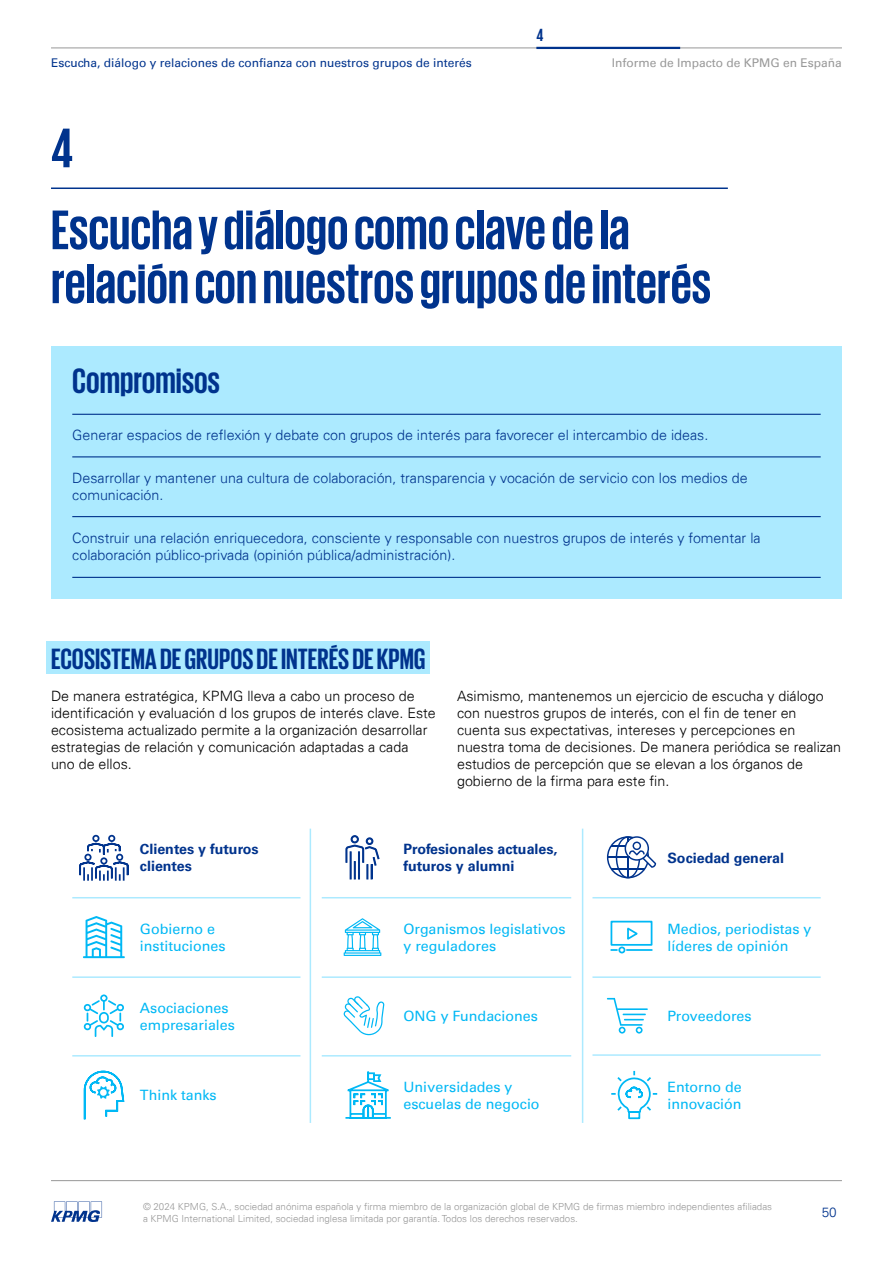
<style>
.page{position:relative;width:893px;height:1263px;background:#fff}
.page>*{position:absolute;margin:0;border:0;box-sizing:border-box;transform-origin:0 0}
.t1{font:700 57px/54px "KPMG";color:#00338d}
.t2{font:700 36px "KPMG";color:#00338d}
.t3{font:700 30px "KPMG";color:#00338d}
.t4{font:700 18px "KPMG";color:#00338d}
.t5{font:300 14.25px/17.1px "Univers 45";color:#000}
.t6{font:300 14.25px/17.1px "Univers 45";color:#00338d}
.t7{font:14.25px/17.1px "Univers 55 Roman";color:#00b8f5}
.t8{font:700 14.25px/17.1px "Univers 65";color:#00338d}
.t9{font:300 13.5px "Univers 45";color:#00338d}
.t10{font:12px "Univers 55 Roman";color:#00338d}
.t11{font:12px "Univers 55 Roman";color:#989898}
.t12{font:300 9.75px/11.7px "Univers 45";color:#989898}
</style>
<div class="page">
<hr style="left:51px;top:1180px;width:791px;height:1px;background:#989898">
<svg style="left:51px;top:1201px;width:51px;height:21px"></svg>
<div style="left:51px;top:346px;width:791px;height:253px;background:#aceaff"></div>
<hr style="left:51px;top:187px;width:677px;height:2px;background:#00338d">
<hr style="left:72px;top:414px;width:749px;height:1px;background:#00338d">
<hr style="left:72px;top:456px;width:749px;height:1px;background:#00338d">
<hr style="left:72px;top:516px;width:749px;height:1px;background:#00338d">
<hr style="left:72px;top:577px;width:749px;height:1px;background:#00338d">
<div style="left:47px;top:642px;width:383px;height:32px;background:#aceaff"></div>
<svg style="left:79px;top:834px;width:50px;height:46px"></svg>
<svg style="left:345px;top:835px;width:35px;height:44px"></svg>
<svg style="left:607px;top:836px;width:49px;height:42px"></svg>
<svg style="left:83px;top:916px;width:42px;height:42px"></svg>
<svg style="left:344px;top:918px;width:37px;height:38px"></svg>
<svg style="left:610px;top:920px;width:43px;height:34px"></svg>
<svg style="left:84px;top:994px;width:40px;height:43px"></svg>
<svg style="left:607px;top:998px;width:41px;height:35px"></svg>
<svg style="left:345px;top:1071px;width:46px;height:48px"></svg>
<svg style="left:83px;top:1070px;width:42px;height:50px"></svg>
<svg style="left:611px;top:1070px;width:47px;height:50px"></svg>
<hr style="left:310px;top:829px;width:1px;height:294px;background:#aceaff">
<hr style="left:72px;top:897px;width:228px;height:1px;background:#aceaff">
<hr style="left:72px;top:976px;width:228px;height:2px;background:#aceaff">
<hr style="left:72px;top:1055px;width:228px;height:1px;background:#aceaff">
<hr style="left:322px;top:897px;width:249px;height:1px;background:#aceaff">
<hr style="left:322px;top:976px;width:249px;height:2px;background:#aceaff">
<hr style="left:322px;top:1055px;width:249px;height:1px;background:#aceaff">
<hr style="left:592px;top:897px;width:229px;height:1px;background:#aceaff">
<hr style="left:592px;top:976px;width:229px;height:2px;background:#aceaff">
<hr style="left:592px;top:1054px;width:229px;height:2px;background:#aceaff">
<hr style="left:582px;top:829px;width:1px;height:294px;background:#aceaff">
<svg style="left:344px;top:996px;width:41px;height:39px"></svg>
<hr style="left:51px;top:48px;width:791px;height:1px;background:#989898">
<hr style="left:536px;top:47px;width:144px;height:2px;background:#00338d">
<p class="t10" style="left:51px;top:56px;width:422px">Escucha, diálogo y relaciones de confianza con nuestros grupos de interés</p>
<h1 class="t1" style="left:51px;top:119px;width:24px">4</h1>
<p class="t4" style="left:536px;top:26px;width:9px">4</p>
<p class="t11" style="left:612px;top:56px;width:232px">Informe de Impacto de KPMG en España</p>
<h1 class="t1" style="left:51px;top:201px;width:662px">Escucha y diálogo como clave de la relación con nuestros grupos de interés</h1>
<h2 class="t2" style="left:72px;top:363px;width:149px">Compromisos</h2>
<p class="t6" style="left:72px;top:427px;width:638px">Generar espacios de reflexión y debate con grupos de interés para favorecer el intercambio de ideas.</p>
<p class="t6" style="left:72px;top:469px;width:677px">Desarrollar y mantener una cultura de colaboración, transparencia y vocación de servicio con los medios de comunicación.</p>
<p class="t6" style="left:72px;top:529px;width:690px">Construir una relación enriquecedora, consciente y responsable con nuestros grupos de interés y fomentar la colaboración público-privada (opinión pública/administración).</p>
<h3 class="t3" style="left:51px;top:644px;width:376px">ECOSISTEMA DE GRUPOS DE INTERÉS DE KPMG</h3>
<p class="t5" style="left:51px;top:687px;width:386px">De manera estratégica, KPMG lleva a cabo un proceso de identificación y evaluación d los grupos de interés clave. Este ecosistema actualizado permite a la organización desarrollar estrategias de relación y comunicación adaptadas a cada<br>uno de ellos.</p>
<p class="t5" style="left:457px;top:687px;width:386px">Asimismo, mantenemos un ejercicio de escucha y diálogo con nuestros grupos de interés, con el fin de tener en cuenta sus expectativas, intereses y percepciones en nuestra toma de decisiones. De manera periódica se realizan estudios de percepción que se elevan a los órganos de gobierno de la firma para este fin.</p>
<p class="t8" style="left:140px;top:841px;width:120px">Clientes y futuros clientes</p>
<p class="t7" style="left:140px;top:920px;width:87px">Gobierno e instituciones</p>
<p class="t7" style="left:140px;top:999px;width:97px">Asociaciones empresariales</p>
<p class="t8" style="left:403px;top:841px;width:156px">Profesionales actuales, futuros y alumni</p>
<p class="t8" style="left:667px;top:849px;width:118px">Sociedad general</p>
<p class="t7" style="left:403px;top:920px;width:164px">Organismos legislativos y reguladores</p>
<p class="t7" style="left:403px;top:1007px;width:136px">ONG y Fundaciones</p>
<p class="t7" style="left:667px;top:920px;width:146px">Medios, periodistas y líderes de opinión</p>
<p class="t7" style="left:667px;top:1007px;width:86px">Proveedores</p>
<p class="t7" style="left:140px;top:1087px;width:78px">Think tanks</p>
<p class="t7" style="left:667px;top:1078px;width:76px">Entorno de innovación</p>
<p class="t7" style="left:403px;top:1078px;width:138px">Universidades y escuelas de negocio</p>
<p class="t12" style="left:143px;top:1201px;width:631px">© 2024 KPMG, S.A., sociedad anónima española y firma miembro de la organización global de KPMG de firmas miembro independientes afiliadas a KPMG International Limited, sociedad inglesa limitada por garantía. Todos los derechos reservados.</p>
<p class="t9" style="left:822px;top:1204px;width:17px">50</p>
</div>
